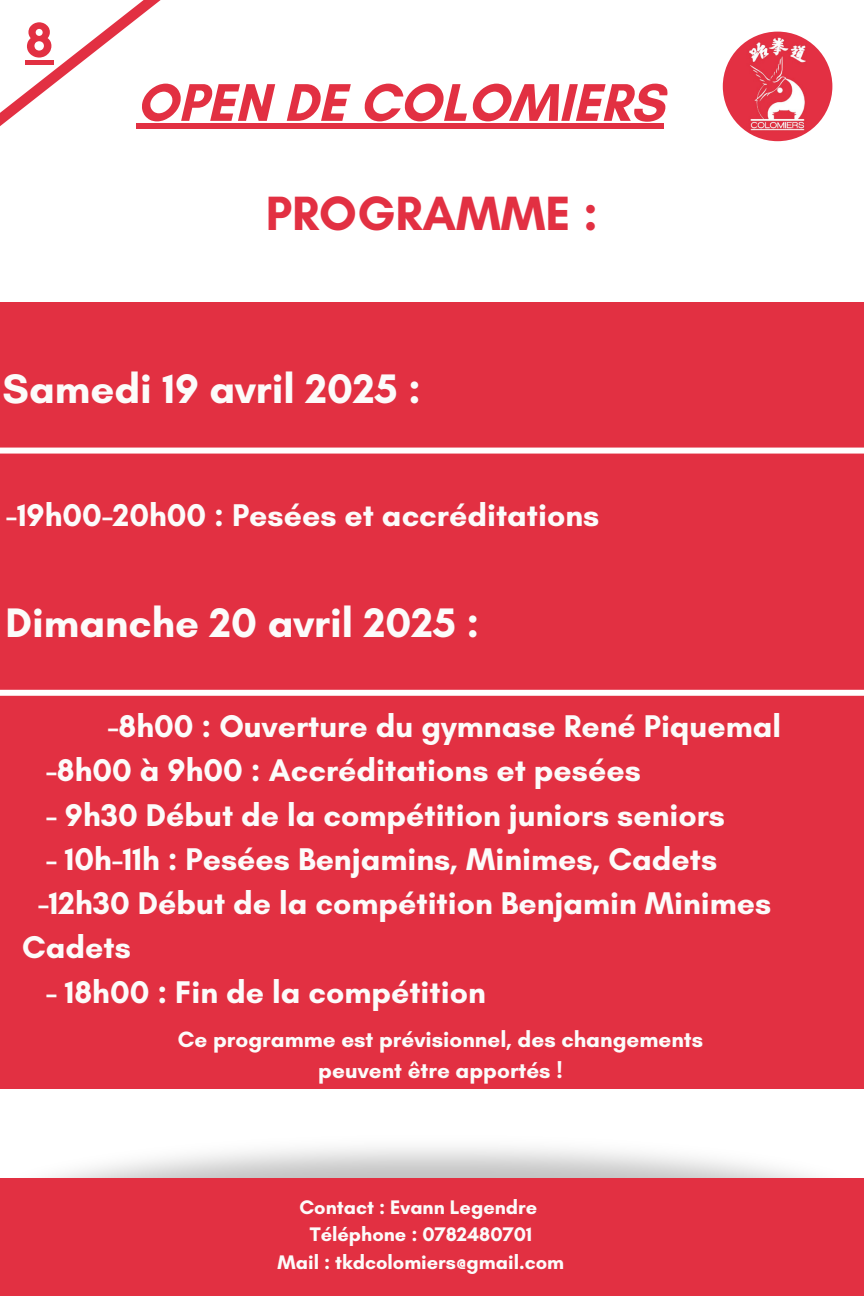
<style>
.page{position:relative;width:864px;height:1296px;background:#fff}
.page>*{position:absolute;margin:0;border:0;box-sizing:border-box;transform-origin:0 0}
.t1{font:700 54px "Glacial Indifference";color:#e23042}
.t2{font:700 50.4px "Glacial Indifference";color:#e23042}
.t3{font:700 49px "Glacial Indifference";color:#e23042}
.t4{font:700 42px "Glacial Indifference";color:#fcfbfa}
.t5{font:700 32px/44.2px "Glacial Indifference";color:#fcfbfa}
.t6{font:700 22.5px/31.2px "Glacial Indifference";color:#fcfbfa;text-align:center}
.t7{font:700 20px "Glacial Indifference";color:#fcfbfa}
</style>
<div class="page">
<img style="left:723px;top:32px;width:109px;height:109px;border-radius:50%">
<img style="left:0;top:1147px;width:864px;height:32px">
<div style="left:0;top:1179px;width:864px;height:117px;background:#e23042"></div>
<svg style="left:0;top:0;width:210px;height:126px"></svg>
<div style="left:136px;top:124px;width:528px;height:5px;background:#e23042"></div>
<div style="left:0;top:302px;width:864px;height:787px;background:#e23042"></div>
<div style="left:0;top:448px;width:864px;height:6px;background:#fff"></div>
<div style="left:0;top:690px;width:864px;height:6px;background:#fff"></div>
<div style="left:25px;top:60px;width:28px;height:5px;background:#e23042"></div>
<h4 class="t2" style="left:25px;top:9px;width:30px">8</h4>
<p class="t1" style="left:136px;top:70px;width:529px">OPEN DE COLOMIERS</p>
<h2 class="t3" style="left:266px;top:183px;width:334px">PROGRAMME :</h2>
<p class="t4" style="left:3px;top:363px;width:420px">Samedi 19 avril 2025 :</p>
<h3 class="t5" style="left:6px;top:493px;width:595px">-19h00-20h00 : Pesées et accréditations</h3>
<h2 class="t4" style="left:5px;top:597px;width:475px">Dimanche 20 avril 2025 :</h2>
<p class="t5" style="left:46px;top:704px;width:737px;text-indent:62px">-8h00 : Ouverture du gymnase René Piquemal -8h00 à 9h00 : Accréditations et pesées</p>
<p class="t5" style="left:46px;top:792px;width:681px">- 9h30 Début de la compétition juniors seniors</p>
<p class="t5" style="left:46px;top:837px;width:673px">- 10h-11h : Pesées Benjamins, Minimes, Cadets</p>
<p class="t5" style="left:38px;top:881px;width:735px">-12h30 Début de la compétition Benjamin Minimes</p>
<p class="t5" style="left:22px;top:925px;width:110px">Cadets</p>
<p class="t5" style="left:46px;top:969px;width:441px">- 18h00 : Fin de la compétition</p>
<h3 class="t6" style="left:178px;top:1024px;width:527px">Ce programme est prévisionnel, des changements peuvent être apportés !</h3>
<h1 class="t7" style="left:299px;top:1195px;width:239px">Contact : Evann Legendre</h1>
<p class="t7" style="left:310px;top:1222px;width:224px">Téléphone : 0782480701</p>
<h1 class="t7" style="left:278px;top:1250px;width:288px">Mail : tkdcolomiers@gmail.com</h1>
</div>
